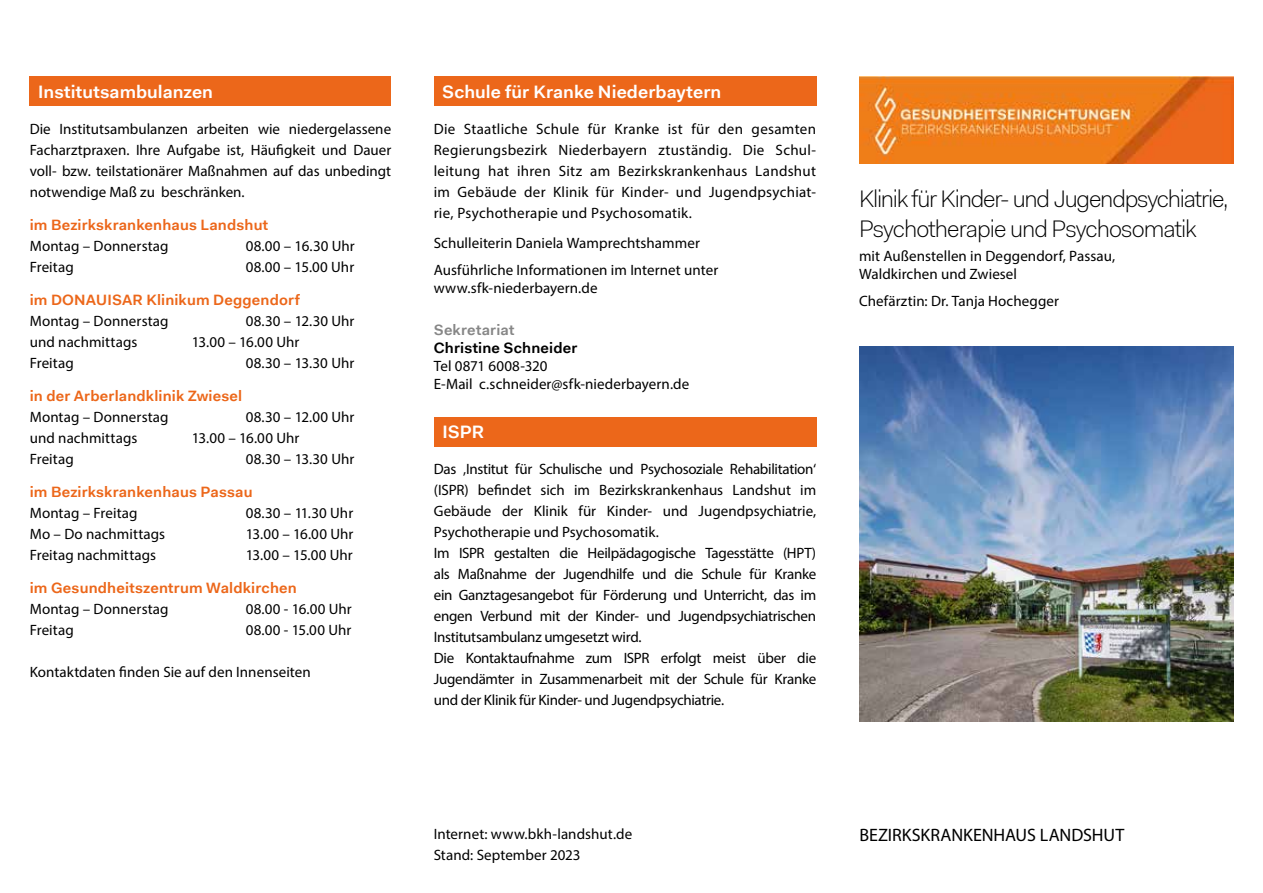
<style>
.page{position:relative;width:1263px;height:893px;background:#fff}
.page>*{position:absolute;margin:0;border:0;box-sizing:border-box;transform-origin:0 0}
.t1{font:300 24px/30px "Fakt Pro";letter-spacing:-.045em;color:#000}
.t2{font:600 18px "Fakt Pro";letter-spacing:.005em;color:#fff}
.t3{font:18px "Myriad Pro";color:#000}
.t4{font:15px/21px "Myriad Pro";color:#000}
.t5{font:15px/21px "Myriad Pro";letter-spacing:-.02em;color:#000}
.t6{font:600 15px "Fakt Pro";letter-spacing:.01em;color:#ec671a}
.t7{font:600 15px "Fakt Pro";letter-spacing:.01em;color:#000}
.t8{font:600 15px "Fakt Pro";letter-spacing:.015em;color:#878787}
</style>
<div class="page">
<div style="left:434px;top:77px;width:382px;height:29px;background:#ec671a"></div>
<div style="left:30px;top:77px;width:361px;height:29px;background:#ec671a"></div>
<div style="left:434px;top:417px;width:383px;height:30px;background:#ec671a"></div>
<img style="left:859px;top:347px;width:374px;height:374px">
<img style="left:859px;top:77px;width:374px;height:87px">
<p class="t2" style="left:38px;top:80px;width:176px">Institutsambulanzen</p>
<p class="t4" style="left:30px;top:118px;width:363px;text-align:justify">Die Institutsambulanzen arbeiten wie niedergelassene Facharztpraxen. Ihre Aufgabe ist, Häufigkeit und Dauer voll- bzw. teilstationärer Maßnahmen auf das unbedingt notwendige Maß zu beschränken.</p>
<p class="t6" style="left:30px;top:215px;width:240px">im Bezirkskrankenhaus Landshut</p>
<p class="t4" style="left:30px;top:235px;width:140px">Montag – Donnerstag</p>
<p class="t4" style="left:246px;top:235px;width:110px">08.00 – 16.30 Uhr</p>
<p class="t4" style="left:30px;top:256px;width:45px">Freitag</p>
<p class="t4" style="left:246px;top:256px;width:110px">08.00 – 15.00 Uhr</p>
<p class="t6" style="left:30px;top:290px;width:272px">im DONAUISAR Klinikum Deggendorf</p>
<p class="t4" style="left:30px;top:310px;width:140px">Montag – Donnerstag</p>
<p class="t4" style="left:246px;top:310px;width:110px">08.30 – 12.30 Uhr</p>
<p class="t4" style="left:30px;top:331px;width:109px">und nachmittags</p>
<p class="t4" style="left:192px;top:331px;width:109px">13.00 – 16.00 Uhr</p>
<p class="t4" style="left:30px;top:352px;width:45px">Freitag</p>
<p class="t4" style="left:246px;top:352px;width:110px">08.30 – 13.30 Uhr</p>
<p class="t6" style="left:30px;top:386px;width:214px">in der Arberlandklinik Zwiesel</p>
<p class="t4" style="left:30px;top:406px;width:140px">Montag – Donnerstag</p>
<p class="t4" style="left:246px;top:406px;width:110px">08.30 – 12.00 Uhr</p>
<p class="t4" style="left:30px;top:427px;width:109px">und nachmittags</p>
<p class="t4" style="left:192px;top:427px;width:109px">13.00 – 16.00 Uhr</p>
<p class="t4" style="left:30px;top:448px;width:45px">Freitag</p>
<p class="t4" style="left:246px;top:448px;width:110px">08.30 – 13.30 Uhr</p>
<p class="t6" style="left:30px;top:482px;width:224px">im Bezirkskrankenhaus Passau</p>
<p class="t4" style="left:30px;top:502px;width:109px">Montag – Freitag</p>
<p class="t4" style="left:246px;top:502px;width:109px">08.30 – 11.30 Uhr</p>
<p class="t4" style="left:30px;top:523px;width:137px">Mo – Do nachmittags</p>
<p class="t4" style="left:246px;top:523px;width:109px">13.00 – 16.00 Uhr</p>
<p class="t4" style="left:30px;top:544px;width:128px">Freitag nachmittags</p>
<p class="t4" style="left:246px;top:544px;width:109px">13.00 – 15.00 Uhr</p>
<p class="t6" style="left:30px;top:578px;width:269px">im Gesundheitszentrum Waldkirchen</p>
<p class="t4" style="left:30px;top:598px;width:140px">Montag – Donnerstag</p>
<p class="t4" style="left:246px;top:598px;width:108px">08.00 - 16.00 Uhr</p>
<p class="t4" style="left:30px;top:619px;width:45px">Freitag</p>
<p class="t4" style="left:246px;top:619px;width:107px">08.00 - 15.00 Uhr</p>
<p class="t4" style="left:30px;top:661px;width:283px">Kontaktdaten finden Sie auf den Innenseiten</p>
<p class="t2" style="left:442px;top:80px;width:281px">Schule für Kranke Niederbaytern</p>
<p class="t4" style="left:434px;top:118px;width:384px;text-align:justify">Die Staatliche Schule für Kranke ist für den gesamten Regierungsbezirk Niederbayern ztuständig. Die Schul&shy;leitung hat ihren Sitz am Bezirkskrankenhaus Landshut im Gebäude der Klinik für Kinder- und Jugendpsychiat&shy;rie, Psychotherapie und Psychosomatik.</p>
<p class="t4" style="left:434px;top:229px;width:286px;line-height:27px">Schulleiterin Daniela Wamprechtshammer<br>Ausführliche Informationen im Internet unter</p>
<p class="t4" style="left:434px;top:277px;width:165px">www.sfk-niederbayern.de</p>
<p class="t8" style="left:434px;top:320px;width:82px">Sekretariat</p>
<p class="t7" style="left:434px;top:338px;width:145px">Christine Schneider</p>
<p class="t4" style="left:434px;top:357px;width:257px;line-height:18px">Tel 0871 6008-320<br>E-Mail c.schneider@sfk-niederbayern.de</p>
<p class="t2" style="left:442px;top:420px;width:44px">ISPR</p>
<p class="t5" style="left:434px;top:458px;width:384px">Das ‚Institut für Schulische und Psychosoziale Rehabilitation‘ (ISPR) befindet sich im Bezirkskrankenhaus Landshut im Gebäude der Klinik für Kinder- und Jugendpsychiatrie, Psychotherapie und Psychosomatik.<br>Im ISPR gestalten die Heilpädagogische Tagesstätte (HPT) als Maßnahme der Jugendhilfe und die Schule für Kranke ein Ganztagesangebot für Förderung und Unterricht, das im engen Verbund mit der Kinder- und Jugendpsychiatrischen Institutsambulanz umgesetzt wird.<br>Die Kontaktaufnahme zum ISPR erfolgt meist über die Jugendämter in Zusammenarbeit mit der Schule für Kranke und der Klinik für Kinder- und Jugendpsychiatrie.</p>
<h1 class="t1" style="left:859px;top:184px;width:371px">Klinik für Kinder- und Jugendpsychiatrie,<br>Psychotherapie und Psychosomatik</h1>
<p class="t4" style="left:859px;top:247px;width:258px;line-height:18px">mit Außenstellen in Deggendorf, Passau,<br>Waldkirchen und Zwiesel</p>
<p class="t4" style="left:859px;top:290px;width:202px">Chefärztin: Dr. Tanja Hochegger</p>
<p class="t4" style="left:434px;top:823px;width:200px">Internet: www.bkh-landshut.de<br>Stand: September 2023</p>
<p class="t3" style="left:859px;top:824px;width:266px">BEZIRKSKRANKENHAUS LANDSHUT</p>
</div>
